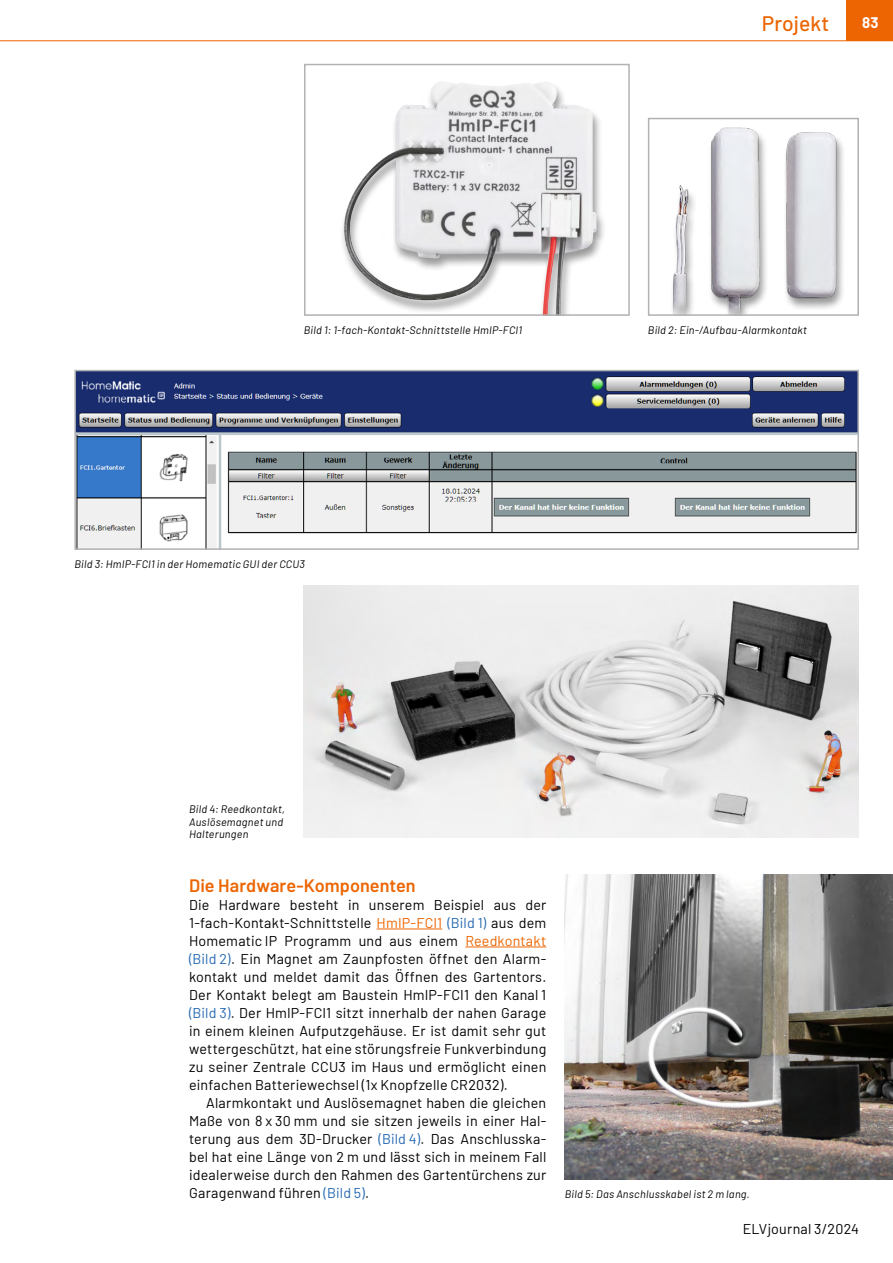
<style>
.page{position:relative;width:893px;height:1263px;background:#fff}
.page>*{position:absolute;margin:0;border:0;box-sizing:border-box;transform-origin:0 0}
.t1{font:500 21px "Barlow";color:#ec6502}
.t2{font:600 18px "Barlow";letter-spacing:.005em;color:#ec6502}
.t3{font:700 15px "Barlow";color:#fff}
.t4{font:14.25px/18px "Barlow";letter-spacing:.015em;color:#000;text-align:justify}
.t5{font:italic 10.8px/12.5px "Barlow";letter-spacing:.025em;color:#000}
.s1{color:#ec6502}
.s2{color:#2769b2}
</style>
<div class="page">
<div style="left:846px;top:0;width:47px;height:40px;background:#ec6502"></div>
<hr style="left:0;top:40px;width:893px;height:1px;background:#ec6502">
<img style="left:672px;top:127px;width:171px;height:186px">
<div style="left:648px;top:118px;width:211px;height:198px;border:2px solid #b1b2b3"></div>
<hr style="left:377px;top:928px;width:65px;height:1px;background:#ec6502">
<hr style="left:465px;top:946px;width:81px;height:1px;background:#ec6502">
<div style="left:338px;top:80px;width:268px;height:236px;background:#000;opacity:.4"></div>
<img style="left:343px;top:80px;width:254px;height:233px">
<img style="left:77px;top:373px;width:779px;height:174px">
<div style="left:74px;top:370px;width:785px;height:180px;border:2px solid #b1b2b3"></div>
<img style="left:304px;top:586px;width:555px;height:252px">
<img style="left:565px;top:874px;width:328px;height:306px">
<div style="left:304px;top:64px;width:326px;height:252px;border:2px solid #b1b2b3"></div>
<h1 class="t1" style="left:762px;top:8px;width:69px">Projekt</h1>
<p class="t3" style="left:862px;top:11px;width:18px">83</p>
<p class="t5" style="left:304px;top:323px;width:220px">Bild 1: 1-fach-Kontakt-Schnittstelle HmIP-FCI1</p>
<p class="t5" style="left:74px;top:557px;width:232px">Bild 3: HmIP-FCI1 in der Homematic GUI der CCU3</p>
<p class="t5" style="left:648px;top:323px;width:161px">Bild 2: Ein-/Aufbau-Alarmkontakt</p>
<p class="t5" style="left:189px;top:802px;width:97px">Bild 4: Reedkontakt,<br>Auslösemagnet und<br>Halterungen</p>
<p class="t2" style="left:189px;top:872px;width:228px">Die Hardware-Komponenten</p>
<p class="t4" style="left:189px;top:895px;width:359px">Die Hardware besteht in unserem Beispiel aus der 1-fach-Kontakt-Schnittstelle <span class="s1">HmIP-FCI1</span> <span class="s2">(Bild 1)</span> aus dem Homematic IP Programm und aus einem <span class="s1">Reedkontakt </span><span class="s2">(Bild 2)</span>. Ein Magnet am Zaunpfosten öffnet den Alarm&shy;kontakt und meldet damit das Öffnen des Gartentors.<br>Der Kontakt belegt am Baustein HmIP-FCI1 den Kanal 1 <span class="s2">(Bild 3)</span>. Der HmIP-FCI1 sitzt innerhalb der nahen Garage in einem kleinen Aufputzgehäuse. Er ist damit sehr gut wettergeschützt, hat eine störungsfreie Funkverbindung zu seiner Zentrale CCU3 im Haus und ermöglicht einen einfachen Batteriewechsel (1x Knopfzelle CR2032).</p>
<p class="t4" style="left:189px;top:1093px;width:359px;text-indent:17px">Alarmkontakt und Auslösemagnet haben die gleichen Maße von 8 x 30 mm und sie sitzen jeweils in einer Hal&shy;terung aus dem 3D-Drucker <span class="s2">(Bild 4)</span>. Das Anschlusska&shy;bel hat eine Länge von 2 m und lässt sich in meinem Fall idealerweise durch den Rahmen des Gartentürchens zur Garagenwand führen <span class="s2">(Bild 5)</span>.</p>
<p class="t5" style="left:565px;top:1187px;width:186px">Bild 5: Das Anschlusskabel ist 2 m lang.</p>
<p class="t4" style="left:743px;top:1219px;width:118px">ELVjournal 3/2024</p>
</div>
